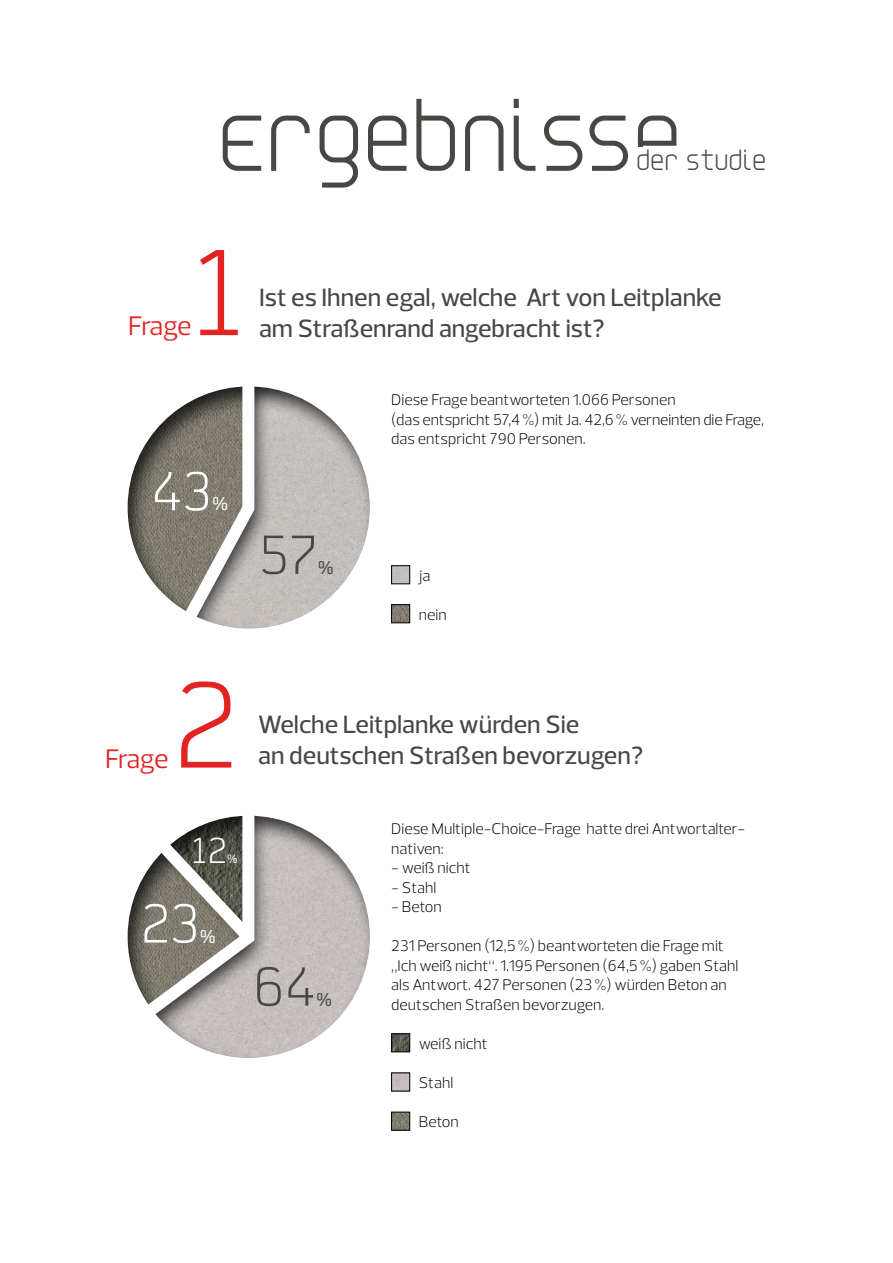
<style>
.page{position:relative;width:893px;height:1263px;background:#fff}
.page>*{position:absolute;margin:0;border:0;box-sizing:border-box;transform-origin:0 0}
.t1{font:300 127.5px "Neustadt";color:#e32321}
.t2{font:90px "YWFT Unisect";letter-spacing:-.02em;color:#484744}
.t3{font:300 57.3px "Neustadt";color:#484744}
.t4{font:300 57.3px "Neustadt";color:#fff}
.t5{font:300 37.65px "Neustadt";color:#fff}
.t6{font:27.3px "Prelo";letter-spacing:-.045em;color:#e32321}
.t7{font:500 25.5px/30.6px "Prelo";color:#484744}
.t8{font:25.5px "YWFT Unisect";color:#484744}
.t9{font:600 19.5px "Neustadt";color:#484744}
.t10{font:600 19.5px "Neustadt";color:#fff}
.t11{font:300 15.75px/19.5px "Prelo";color:#000}
.t12{font:600 12.75px "Neustadt";color:#fff}
</style>
<div class="page">
<div style="left:391px;top:565px;width:19px;height:19px;border:1px solid #000"></div>
<div style="left:391px;top:1072px;width:19px;height:19px;border:1px solid #000"></div>
<img style="left:393px;top:606px;width:15px;height:15px">
<div style="left:391px;top:604px;width:19px;height:19px;border:1px solid #000"></div>
<img style="left:393px;top:1114px;width:15px;height:14px">
<div style="left:391px;top:1112px;width:19px;height:18px;border:1px solid #000"></div>
<img style="left:393px;top:1035px;width:15px;height:15px">
<div style="left:391px;top:1033px;width:19px;height:19px;border:1px solid #000"></div>
<div style="left:152px;top:813px;width:220px;height:246px;background:#000;opacity:.75"></div>
<div style="left:126px;top:383px;width:126px;height:231px;background:#000;opacity:.75"></div>
<div style="left:189px;top:383px;width:183px;height:246px;background:#000;opacity:.75"></div>
<svg style="left:157px;top:383px;width:103px;height:246px"></svg>
<svg style="left:127px;top:813px;width:138px;height:233px"></svg>
<h2 class="t2" style="left:217px;top:67px;width:467px">ERGEBNISSE</h2>
<h3 class="t8" style="left:636px;top:141px;width:132px">DER STUDIE</h3>
<h3 class="t6" style="left:128px;top:309px;width:65px">Frage</h3>
<h1 class="t1" style="left:192px;top:227px;width:54px">1</h1>
<h3 class="t7" style="left:259px;top:283px;width:464px">Ist es Ihnen egal, welche Art von Leitplanke am Straßenrand angebracht ist?</h3>
<p class="t11" style="left:391px;top:390px;width:374px">Diese Frage beantworteten 1.066 Personen<br>(das entspricht 57,4 %) mit Ja. 42,6 % verneinten die Frage, das entspricht 790 Personen.</p>
<h3 class="t4" style="left:152px;top:462px;width:62px">43</h3>
<p class="t10" style="left:212px;top:493px;width:18px">%</p>
<h3 class="t3" style="left:259px;top:525px;width:60px">57</h3>
<p class="t9" style="left:318px;top:557px;width:18px">%</p>
<p class="t11" style="left:419px;top:566px;width:13px">ja</p>
<p class="t11" style="left:419px;top:605px;width:29px">nein</p>
<h3 class="t6" style="left:105px;top:742px;width:65px">Frage</h3>
<h1 class="t1" style="left:172px;top:659px;width:69px">2</h1>
<h3 class="t5" style="left:192px;top:831px;width:37px">12</h3>
<p class="t12" style="left:227px;top:852px;width:12px">%</p>
<h3 class="t4" style="left:140px;top:894px;width:61px">23</h3>
<p class="t10" style="left:200px;top:926px;width:18px">%</p>
<h3 class="t7" style="left:258px;top:709px;width:386px">Welche Leitplanke würden Sie<br>an deutschen Straßen bevorzugen?</h3>
<h3 class="t3" style="left:253px;top:957px;width:65px">64</h3>
<p class="t9" style="left:316px;top:989px;width:18px">%</p>
<p class="t11" style="left:391px;top:819px;width:356px">Diese Multiple-Choice-Frage hatte drei Antwortalter&shy;nativen:</p>
<p class="t11" style="left:391px;top:858px;width:81px">- weiß nicht</p>
<p class="t11" style="left:391px;top:878px;width:47px">- Stahl</p>
<p class="t11" style="left:391px;top:897px;width:52px">- Beton</p>
<p class="t11" style="left:391px;top:936px;width:349px">231 Personen (12,5 %) beantworteten die Frage mit „Ich weiß nicht“. 1.195 Personen (64,5 %) gaben Stahl als Antwort. 427 Personen (23 %) würden Beton an deutschen Straßen bevorzugen.</p>
<p class="t11" style="left:419px;top:1034px;width:70px">weiß nicht</p>
<p class="t11" style="left:419px;top:1073px;width:36px">Stahl</p>
<p class="t11" style="left:419px;top:1112px;width:41px">Beton</p>
</div>
